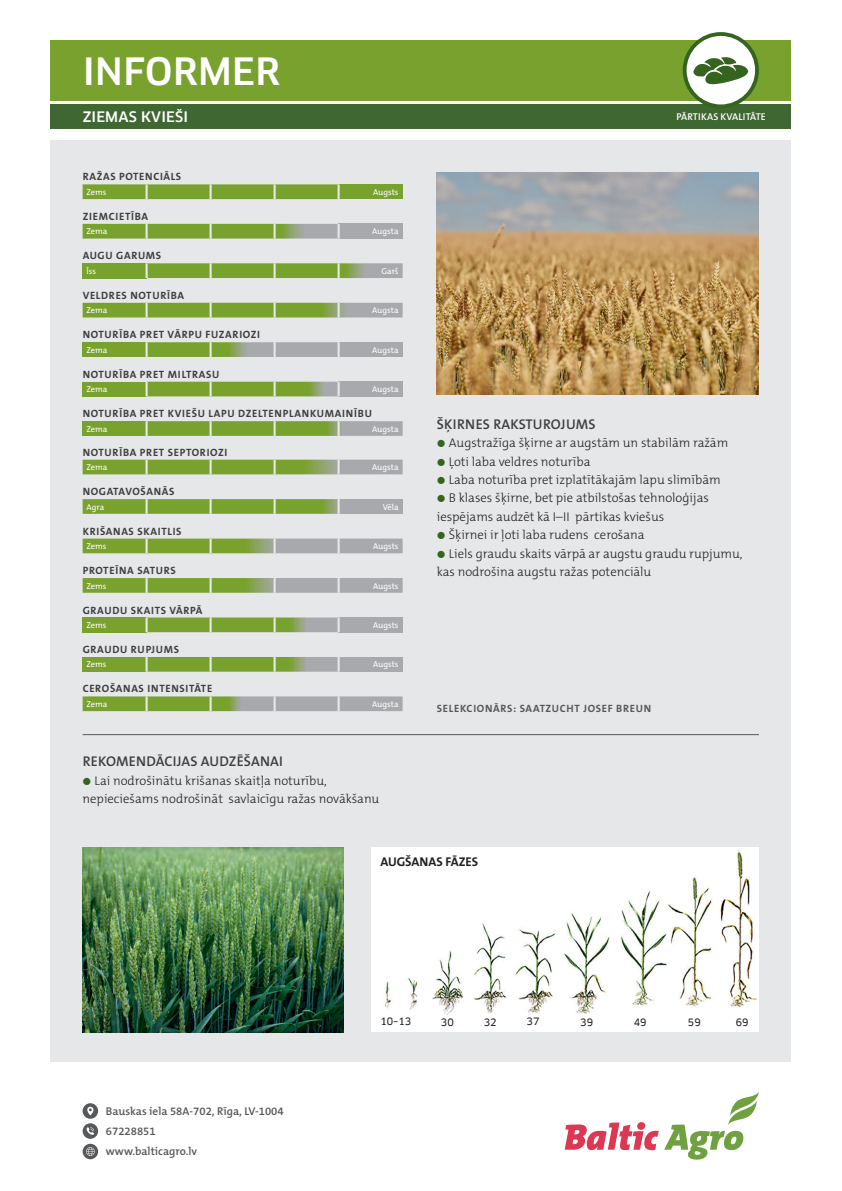
<style>
.page{position:relative;width:842px;height:1191px;background:#fff}
.page>*{position:absolute;margin:0;border:0;box-sizing:border-box;transform-origin:0 0}
.t1{font:500 36.8px "Clan Pro";letter-spacing:.01em;color:#fff}
.t2{font:600 14.1px "The Mix B W6";letter-spacing:.015em;color:#3e3e3f}
.t3{font:500 14.1px "Clan Pro";letter-spacing:.01em;color:#fff}
.t4{font:300 12.7px/18.4px "The Mix B W3";color:#231f20}
.t5{font:700 12.7px "The Mix B W7";color:#231f20}
.t6{font:600 11.3px/19.8px "The Mix B W6";color:#57585a}
.t7{font:700 10.6px "The Mix B W7";letter-spacing:.065em;color:#3e3e3f}
.t8{font:700 10.6px "The Mix B W7";letter-spacing:.065em;color:#57585a}
.t9{font:9.9px "Clan Pro News";color:#231f20}
.t10{font:600 9.9px "The Mix B W6";letter-spacing:.01em;color:#fff}
.t11{font:8.5px "The Mix B W5 Plain";color:#fff}
</style>
<div class="page">
<div style="left:51px;top:140px;width:740px;height:922px;background:#e6e7e9"></div>
<div style="left:51px;top:40px;width:740px;height:60px;background:#78a22d"></div>
<div style="left:51px;top:104px;width:740px;height:24px;background:#3f6731"></div>
<hr style="left:83px;top:734px;width:676px;height:1px;background:#57585a">
<div style="left:685px;top:34px;width:72px;height:72px;background:#fff;border-radius:50%"></div>
<div style="left:683px;top:32px;width:76px;height:76px;border:4px solid #34641d;border-radius:50%"></div>
<svg style="left:693px;top:57px;width:55px;height:27px"></svg>
<img style="left:371px;top:847px;width:388px;height:184px">
<div style="left:339px;top:184px;width:64px;height:15px;background:#78a22d"></div>
<svg style="left:83px;top:184px;width:257px;height:15px;background:#7ea537"></svg>
<svg style="left:83px;top:459px;width:320px;height:15px;background:#8aa858"></svg>
<div style="left:339px;top:224px;width:64px;height:14px;background:#a8a9ad"></div>
<svg style="left:83px;top:224px;width:257px;height:14px;background:#84a549"></svg>
<div style="left:339px;top:499px;width:64px;height:15px;background:#a8a9ad"></div>
<svg style="left:83px;top:499px;width:257px;height:15px;background:#7ea539"></svg>
<div style="left:83px;top:263px;width:64px;height:15px;background:#78a22d"></div>
<svg style="left:146px;top:263px;width:257px;height:15px;background:#86a64e"></svg>
<svg style="left:83px;top:538px;width:320px;height:15px;background:#93a96e"></svg>
<svg style="left:83px;top:303px;width:320px;height:14px;background:#85a54c"></svg>
<svg style="left:83px;top:578px;width:320px;height:15px;background:#91a76b"></svg>
<div style="left:83px;top:342px;width:64px;height:15px;background:#78a22d"></div>
<div style="left:339px;top:342px;width:64px;height:15px;background:#a8a9ad"></div>
<svg style="left:146px;top:342px;width:194px;height:15px;background:#96a977"></svg>
<div style="left:83px;top:617px;width:64px;height:15px;background:#78a22d"></div>
<div style="left:339px;top:617px;width:64px;height:15px;background:#a8a9ad"></div>
<svg style="left:146px;top:617px;width:194px;height:15px;background:#89a854"></svg>
<div style="left:83px;top:382px;width:64px;height:14px;background:#78a22d"></div>
<div style="left:339px;top:382px;width:64px;height:14px;background:#a8a9ad"></div>
<svg style="left:146px;top:382px;width:194px;height:14px;background:#81a542"></svg>
<div style="left:83px;top:657px;width:64px;height:14px;background:#78a22d"></div>
<div style="left:339px;top:657px;width:64px;height:14px;background:#a8a9ad"></div>
<svg style="left:146px;top:657px;width:194px;height:14px;background:#86a64e"></svg>
<div style="left:83px;top:421px;width:64px;height:15px;background:#78a22d"></div>
<svg style="left:146px;top:421px;width:257px;height:15px;background:#89a756"></svg>
<svg style="left:83px;top:696px;width:320px;height:15px;background:#95a977"></svg>
<svg style="left:565px;top:1092px;width:194px;height:67px"></svg>
<img style="left:437px;top:172px;width:322px;height:222px">
<img style="left:83px;top:847px;width:261px;height:185px">
<div style="left:83px;top:1123px;width:15px;height:15px;background:#57585a;border-radius:50%"></div>
<svg style="left:87px;top:1127px;width:7px;height:7px"></svg>
<div style="left:83px;top:1103px;width:15px;height:15px;background:#57585a;border-radius:50%"></div>
<svg style="left:87px;top:1106px;width:6px;height:9px"></svg>
<div style="left:83px;top:1143px;width:15px;height:16px;background:#57585a;border-radius:50%"></div>
<svg style="left:86px;top:1147px;width:9px;height:8px"></svg>
<h1 class="t1" style="left:83px;top:50px;width:199px">INFORMER</h1>
<p class="t3" style="left:83px;top:108px;width:107px">ZIEMAS KVIEŠI</p>
<p class="t7" style="left:83px;top:170px;width:100px">RAŽAS POTENCIĀLS</p>
<p class="t11" style="left:87px;top:186px;width:21px">Zems</p>
<p class="t11" style="left:373px;top:186px;width:27px">Augsts</p>
<p class="t7" style="left:83px;top:209px;width:67px">ZIEMCIETĪBA</p>
<p class="t11" style="left:87px;top:226px;width:22px">Zema</p>
<p class="t11" style="left:372px;top:226px;width:28px">Augsta</p>
<p class="t7" style="left:83px;top:249px;width:80px">AUGU GARUMS</p>
<p class="t11" style="left:87px;top:265px;width:11px">Īss</p>
<p class="t11" style="left:381px;top:265px;width:19px">Garš</p>
<p class="t7" style="left:83px;top:288px;width:103px">VELDRES NOTURĪBA</p>
<p class="t11" style="left:87px;top:305px;width:22px">Zema</p>
<p class="t11" style="left:372px;top:305px;width:28px">Augsta</p>
<p class="t7" style="left:83px;top:328px;width:179px">NOTURĪBA PRET VĀRPU FUZARIOZI</p>
<p class="t11" style="left:87px;top:344px;width:22px">Zema</p>
<p class="t11" style="left:372px;top:344px;width:28px">Augsta</p>
<p class="t7" style="left:83px;top:367px;width:138px">NOTURĪBA PRET MILTRASU</p>
<p class="t11" style="left:87px;top:384px;width:22px">Zema</p>
<p class="t11" style="left:372px;top:384px;width:28px">Augsta</p>
<p class="t7" style="left:83px;top:407px;width:291px">NOTURĪBA PRET KVIEŠU LAPU DZELTENPLANKUMAINĪBU</p>
<p class="t11" style="left:87px;top:423px;width:22px">Zema</p>
<p class="t11" style="left:372px;top:423px;width:28px">Augsta</p>
<p class="t7" style="left:83px;top:445px;width:146px">NOTURĪBA PRET SEPTORIOZI</p>
<p class="t11" style="left:87px;top:462px;width:22px">Zema</p>
<p class="t11" style="left:372px;top:462px;width:28px">Augsta</p>
<p class="t7" style="left:83px;top:485px;width:93px">NOGATAVOŠANĀS</p>
<p class="t11" style="left:87px;top:501px;width:19px">Agra</p>
<p class="t11" style="left:383px;top:501px;width:17px">Vēla</p>
<p class="t7" style="left:83px;top:524px;width:100px">KRIŠANAS SKAITLIS</p>
<p class="t11" style="left:87px;top:541px;width:21px">Zems</p>
<p class="t11" style="left:373px;top:541px;width:27px">Augsts</p>
<p class="t7" style="left:83px;top:563px;width:95px">PROTEĪNA SATURS</p>
<p class="t11" style="left:87px;top:580px;width:21px">Zems</p>
<p class="t11" style="left:373px;top:580px;width:27px">Augsts</p>
<p class="t7" style="left:83px;top:603px;width:121px">GRAUDU SKAITS VĀRPĀ</p>
<p class="t11" style="left:87px;top:619px;width:21px">Zems</p>
<p class="t11" style="left:373px;top:619px;width:27px">Augsts</p>
<p class="t7" style="left:83px;top:642px;width:98px">GRAUDU RUPJUMS</p>
<p class="t11" style="left:87px;top:659px;width:21px">Zems</p>
<p class="t11" style="left:373px;top:659px;width:27px">Augsts</p>
<p class="t7" style="left:83px;top:682px;width:131px">CEROŠANAS INTENSITĀTE</p>
<p class="t11" style="left:87px;top:698px;width:22px">Zema</p>
<p class="t11" style="left:372px;top:698px;width:28px">Augsta</p>
<p class="t2" style="left:83px;top:752px;width:202px">REKOMENDĀCIJAS AUDZĒŠANAI</p>
<p class="t4" style="left:83px;top:771px;width:298px;text-indent:12px">Lai nodrošinātu krišanas skaitļa noturību, nepieciešams nodrošināt savlaicīgu ražas novākšanu</p>
<p class="t10" style="left:677px;top:110px;width:91px">PĀRTIKAS KVALITĀTE</p>
<p class="t2" style="left:437px;top:415px;width:160px">ŠĶIRNES RAKSTUROJUMS</p>
<p class="t4" style="left:449px;top:434px;width:281px">Augstražīga šķirne ar augstām un stabilām ražām</p>
<p class="t4" style="left:449px;top:452px;width:143px">Ļoti laba veldres noturība</p>
<p class="t4" style="left:449px;top:470px;width:273px">Laba noturība pret izplatītākajām lapu slimībām</p>
<p class="t4" style="left:449px;top:489px;width:262px">B klases šķirne, bet pie atbilstošas tehnoloģijas</p>
<p class="t4" style="left:437px;top:507px;width:229px">iespējams audzēt kā I–II pārtikas kviešus</p>
<p class="t4" style="left:449px;top:526px;width:197px">Šķirnei ir ļoti laba rudens cerošana</p>
<p class="t4" style="left:449px;top:544px;width:295px">Liels graudu skaits vārpā ar augstu graudu rupjumu,</p>
<p class="t4" style="left:437px;top:562px;width:216px">kas nodrošina augstu ražas potenciālu</p>
<p class="t8" style="left:437px;top:702px;width:216px">SELEKCIONĀRS: SAATZUCHT JOSEF BREUN</p>
<p class="t5" style="left:380px;top:853px;width:99px">AUGŠANAS FĀZES</p>
<p class="t6" style="left:106px;top:1101px;width:179px">Bauskas iela 58A-702, Rīga, LV-1004<br>67228851<br>www.balticagro.lv</p>
<p class="t9" style="left:380px;top:1015px;width:32px">10–13</p>
<p class="t9" style="left:441px;top:1016px;width:14px">30</p>
<p class="t9" style="left:484px;top:1016px;width:14px">32</p>
<p class="t9" style="left:527px;top:1015px;width:14px">37</p>
<p class="t9" style="left:580px;top:1016px;width:14px">39</p>
<p class="t9" style="left:634px;top:1016px;width:14px">49</p>
<p class="t9" style="left:688px;top:1016px;width:14px">59</p>
<p class="t9" style="left:736px;top:1016px;width:14px">69</p>
</div>
